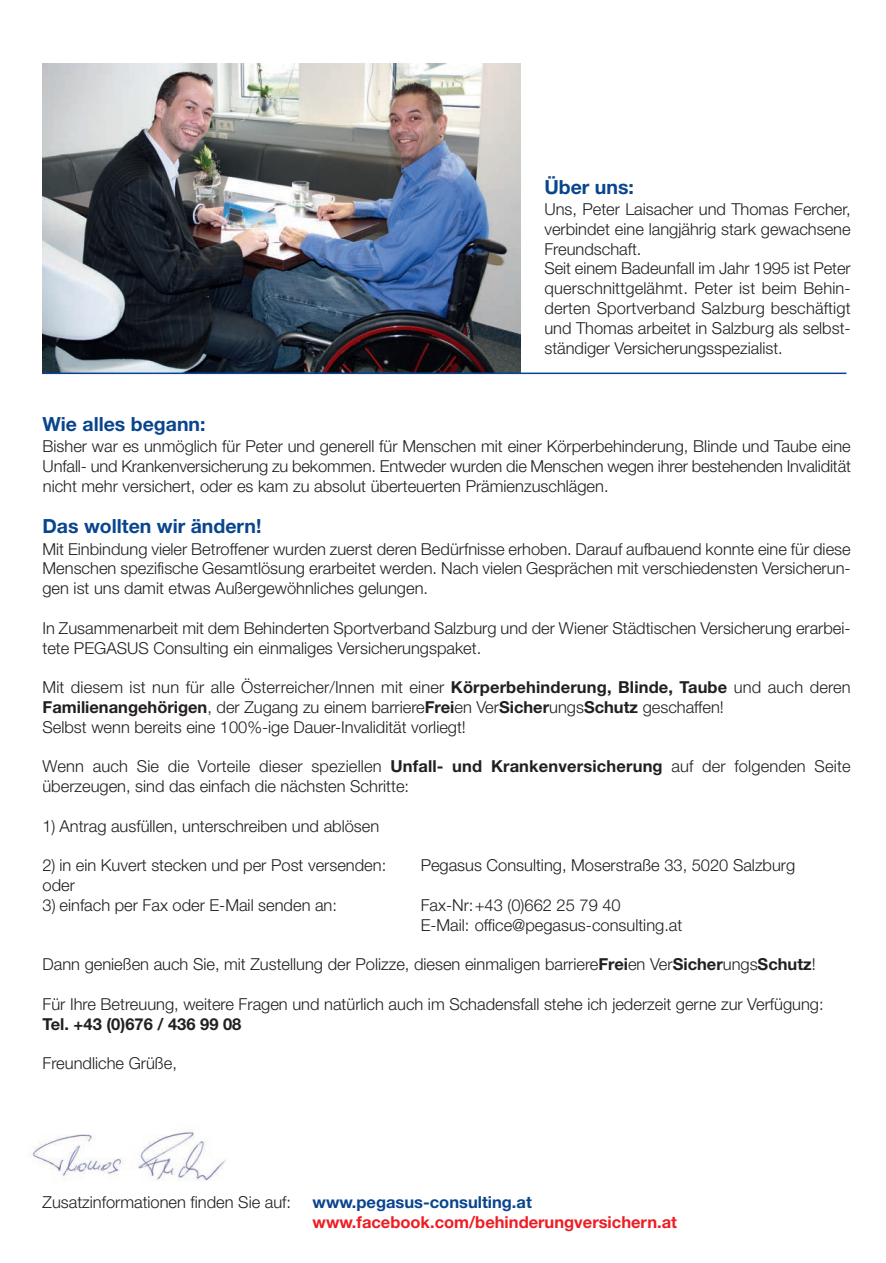
<style>
.page{position:relative;width:886px;height:1263px;background:#fff}
.page>*{position:absolute;margin:0;border:0;box-sizing:border-box;transform-origin:0 0}
.t1{font:700 19.5px "Helvetica Neue";color:#09458e}
.t2{font:300 16.5px/19.8px "Helvetica Neue";color:#231f20}
.t3{font:700 16.5px "Helvetica Neue";color:#ee1d23}
.t4{font:700 16.5px "Helvetica Neue";color:#09458e}
.t5{font:700 16.5px "Helvetica Neue";color:#231f20}
.s1{font-weight:700}
</style>
<div class="page">
<img style="left:43px;top:64px;width:477px;height:309px">
<hr style="left:43px;top:373px;width:803px;height:1px;background:#09458e">
<img style="left:32px;top:1129px;width:194px;height:52px">
<p class="t1" style="left:544px;top:180px;width:91px">Über uns:</p>
<p class="t2" style="left:544px;top:201px;width:308px">Uns, Peter Laisacher und Thomas Fercher, verbindet eine langjährig stark gewachsene Freundschaft.<br>Seit einem Badeunfall im Jahr 1995 ist Peter querschnittgelähmt. Peter ist beim Behin&shy;derten Sportverband Salzburg beschäftigt und Thomas arbeitet in Salzburg als selbst&shy;ständiger Versicherungsspezialist.</p>
<p class="t1" style="left:43px;top:417px;width:165px">Wie alles begann:</p>
<p class="t2" style="left:43px;top:438px;width:810px;text-align:justify">Bisher war es unmöglich für Peter und generell für Menschen mit einer Körperbehinderung, Blinde und Taube eine Unfall- und Krankenversicherung zu bekommen. Entweder wurden die Menschen wegen ihrer bestehenden Invalidität nicht mehr versichert, oder es kam zu absolut überteuerten Prämienzuschlägen.</p>
<p class="t1" style="left:43px;top:519px;width:220px">Das wollten wir ändern!</p>
<p class="t2" style="left:42px;top:540px;width:809px;text-align:justify">Mit Einbindung vieler Betroffener wurden zuerst deren Bedürfnisse erhoben. Darauf aufbauend konnte eine für diese Menschen spezifische Gesamtlösung erarbeitet werden. Nach vielen Gesprächen mit verschiedensten Versicherun&shy;gen ist uns damit etwas Außergewöhnliches gelungen.</p>
<p class="t2" style="left:42px;top:620px;width:809px">In Zusammenarbeit mit dem Behinderten Sportverband Salzburg und der Wiener Städtischen Versicherung erarbei&shy;tete PEGASUS Consulting ein einmaliges Versicherungspaket.</p>
<p class="t2" style="left:42px;top:679px;width:809px">Mit diesem ist nun für alle Österreicher/Innen mit einer <span class="s1">Körperbehinderung, Blinde, Taube</span> und auch deren<br><span class="s1">Familienangehörigen</span>, der Zugang zu einem barriere<span class="s1">Frei</span>en Ver<span class="s1">Sicher</span>ungs<span class="s1">Schutz</span> geschaffen!<br>Selbst wenn bereits eine 100%-ige Dauer-Invalidität vorliegt!</p>
<p class="t2" style="left:42px;top:758px;width:809px">Wenn auch Sie die Vorteile dieser speziellen <span class="s1">Unfall- und Krankenversicherung</span> auf der folgenden Seite überzeugen, sind das einfach die nächsten Schritte:</p>
<p class="t2" style="left:42px;top:818px;width:338px">1) Antrag ausfüllen, unterschreiben und ablösen</p>
<p class="t2" style="left:42px;top:857px;width:345px">2) in ein Kuvert stecken und per Post versenden:</p>
<p class="t2" style="left:421px;top:857px;width:376px">Pegasus Consulting, Moserstraße 33, 5020 Salzburg</p>
<p class="t2" style="left:43px;top:877px;width:34px">oder</p>
<p class="t2" style="left:43px;top:897px;width:296px">3) einfach per Fax oder E-Mail senden an:</p>
<p class="t2" style="left:421px;top:897px;width:263px">Fax-Nr:+43 (0)662 25 79 40<br>E-Mail: office@pegasus-consulting.at</p>
<p class="t2" style="left:43px;top:956px;width:774px">Dann genießen auch Sie, mit Zustellung der Polizze, diesen einmaligen barriere<span class="s1">Frei</span>en Ver<span class="s1">Sicher</span>ungs<span class="s1">Schutz</span>!</p>
<p class="t2" style="left:43px;top:996px;width:782px">Für Ihre Betreuung, weitere Fragen und natürlich auch im Schadensfall stehe ich jederzeit gerne zur Verfügung:</p>
<p class="t5" style="left:43px;top:1018px;width:200px">Tel. +43 (0)676 / 436 99 08</p>
<p class="t2" style="left:43px;top:1055px;width:136px">Freundliche Grüße,</p>
<p class="t2" style="left:43px;top:1194px;width:250px">Zusatzinformationen finden Sie auf:</p>
<p class="t4" style="left:313px;top:1196px;width:221px">www.pegasus-consulting.at</p>
<p class="t3" style="left:313px;top:1216px;width:366px">www.facebook.com/behinderungversichern.at</p>
</div>
